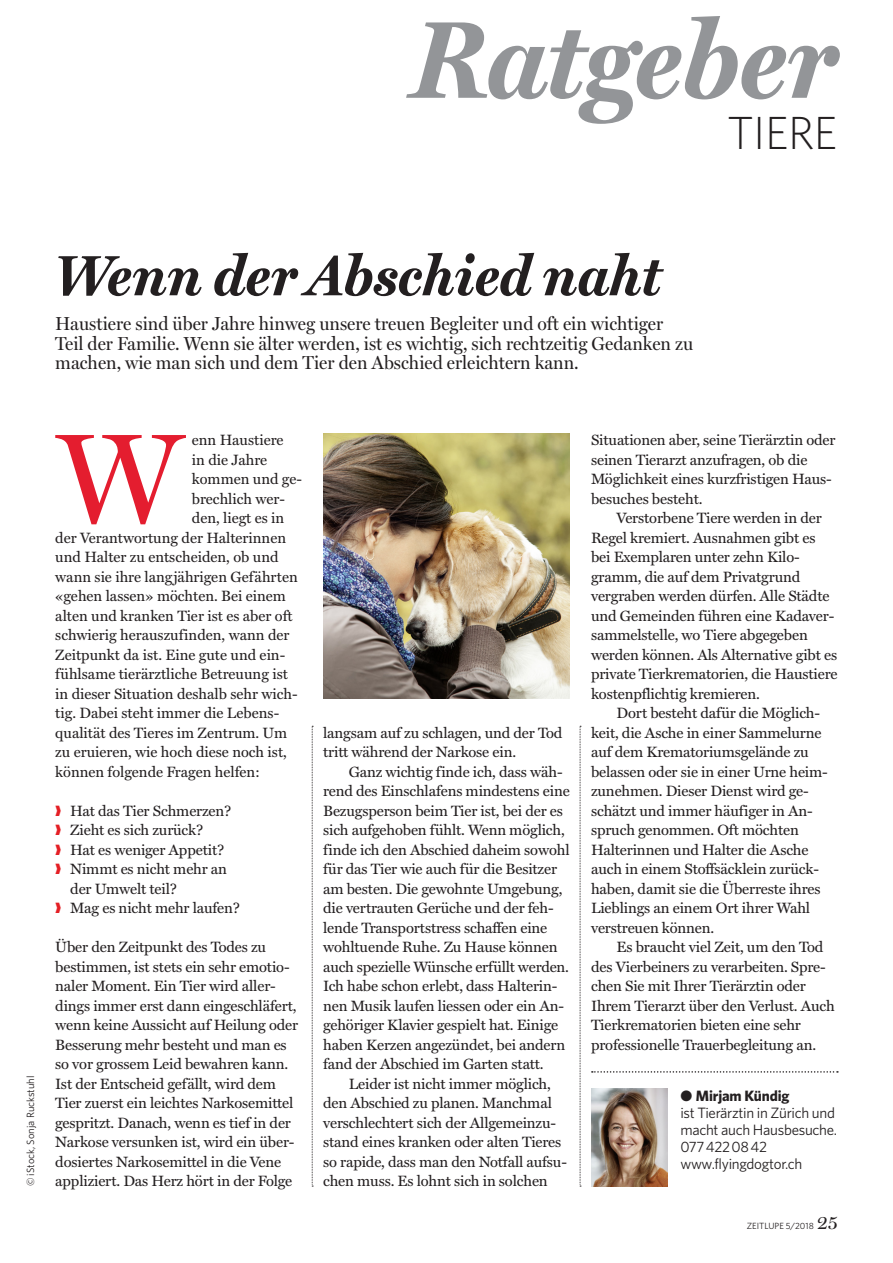
<style>
.page{position:relative;width:893px;height:1263px;background:#fff}
.page>*{position:absolute;margin:0;border:0;box-sizing:border-box;transform-origin:0 0}
._05_Initial_5_rot_li{font:129.15px "Miller Display";color:#e41d2f}
.t1{font:italic 700 110.25px "Miller Text";letter-spacing:-.01em;color:#939598;scale:.95 1}
._01_Ratgeber_Titel_x{font:italic 700 57.15px "Miller Text";color:#231f20;scale:.95 1}
.t2{font:300 46.5px "Whitney";letter-spacing:-.01em;color:#231f20}
._02_Ratgeber_Lead_x0{font:18.9px/19.5px "Miller Display";color:#231f20;scale:.95 1}
._05_Ratgeber_Lauftex{font:15px/19.5px "Miller Text";letter-spacing:-.01em;color:#231f20}
._06_Ratgeber_Lauftex{font:15px/19.5px "Miller Text";letter-spacing:-.01em;color:#231f20}
._05_Initial_5_rot_li-2{font:15px "Miller Text";color:#231f20}
._03_Kasten_Lauftext{font:15px/17.1px "Whitney";letter-spacing:-.02em;color:#231f20}
.t3{font:700 15px "Whitney";letter-spacing:-.01em;color:#231f20}
._10_Foto_Credit_x12{font:10.5px "Whitney";color:#231f20}
._05_Pagina_rechts_x7{font:9px "Whitney";color:#231f20}
.s1{color:#e41f25}
.s2{font-family:"Miller Display";font-size:19.5px}
</style>
<div class="page">
<svg style="left:312px;top:726px;width:1px;height:461px"></svg>
<svg style="left:580px;top:726px;width:1px;height:461px"></svg>
<img style="left:591px;top:1089px;width:77px;height:97px">
<svg style="left:592px;top:1071px;width:246px;height:2px"></svg>
<img style="left:323px;top:433px;width:247px;height:265px">
<p class="t1" style="left:411px;top:-30px;width:450px">Ratgeber</p>
<p class="t2" style="left:727px;top:101px;width:112px">TIERE</p>
<p class="_01_Ratgeber_Titel_x" style="left:55px;top:229px;width:639px">Wenn der Abschied naht</p>
<p class="_02_Ratgeber_Lead_x0" style="left:55px;top:314px;width:673px">Haustiere sind über Jahre hinweg unsere treuen Begleiter und oft ein wichtiger<br>Teil der Familie. Wenn sie älter werden, ist es wichtig, sich rechtzeitig Gedanken zu machen, wie man sich und dem Tier den Abschied erleichtern kann.</p>
<p class="_10_Foto_Credit_x12" style="left:23px;top:1186px;width:112px;rotate:-90deg">© iStock, Sonja Ruckstuhl</p>
<p class="_05_Initial_5_rot_li" style="left:57px;top:402px;width:127px">W</p>
<p class="_05_Initial_5_rot_li-2" style="left:192px;top:428px;width:93px">enn Haustiere</p>
<p class="_05_Initial_5_rot_li-2" style="left:192px;top:448px;width:77px">in die Jahre</p>
<p class="_05_Initial_5_rot_li-2" style="left:192px;top:467px;width:112px">kommen und ge-</p>
<p class="_05_Initial_5_rot_li-2" style="left:192px;top:487px;width:95px">brechlich wer-</p>
<p class="_05_Initial_5_rot_li-2" style="left:192px;top:506px;width:94px">den, liegt es in</p>
<p class="_05_Initial_5_rot_li-2" style="left:55px;top:526px;width:232px">der Verantwortung der Halterinnen</p>
<p class="_05_Initial_5_rot_li-2" style="left:55px;top:545px;width:225px">und Halter zu entscheiden, ob und</p>
<p class="_05_Initial_5_rot_li-2" style="left:55px;top:565px;width:244px">wann sie ihre langjährigen Gefährten</p>
<p class="_05_Initial_5_rot_li-2" style="left:55px;top:584px;width:232px">«gehen lassen» möchten. Bei einem</p>
<p class="_05_Initial_5_rot_li-2" style="left:55px;top:604px;width:239px">alten und kranken Tier ist es aber oft</p>
<p class="_05_Initial_5_rot_li-2" style="left:55px;top:623px;width:236px">schwierig herauszufinden, wann der</p>
<p class="_05_Initial_5_rot_li-2" style="left:55px;top:643px;width:231px">Zeitpunkt da ist. Eine gute und ein-</p>
<p class="_05_Initial_5_rot_li-2" style="left:55px;top:662px;width:234px">fühlsame tierärztliche Betreuung ist</p>
<p class="_05_Initial_5_rot_li-2" style="left:55px;top:682px;width:244px">in dieser Situation deshalb sehr wich-</p>
<p class="_05_Initial_5_rot_li-2" style="left:55px;top:701px;width:225px">tig. Dabei steht immer die Lebens-</p>
<p class="_05_Initial_5_rot_li-2" style="left:55px;top:721px;width:233px">qualität des Tieres im Zentrum. Um</p>
<p class="_05_Initial_5_rot_li-2" style="left:55px;top:740px;width:233px">zu eruieren, wie hoch diese noch ist,</p>
<p class="_05_Initial_5_rot_li-2" style="left:55px;top:760px;width:206px">können folgende Fragen helfen:</p>
<p class="_06_Ratgeber_Lauftex" style="left:55px;top:800px;width:178px"><span class="s1">❱</span> Hat das Tier Schmerzen?</p>
<p class="_06_Ratgeber_Lauftex" style="left:55px;top:819px;width:150px"><span class="s1">❱</span> Zieht es sich zurück?</p>
<p class="_06_Ratgeber_Lauftex" style="left:55px;top:839px;width:171px"><span class="s1">❱</span> Hat es weniger Appetit?</p>
<p class="_06_Ratgeber_Lauftex" style="left:70px;top:858px;width:158px;text-indent:-15px"><span class="s1">❱</span> Nimmt es nicht mehr an der Umwelt teil?</p>
<p class="_06_Ratgeber_Lauftex" style="left:55px;top:897px;width:186px"><span class="s1">❱</span> Mag es nicht mehr laufen?</p>
<p class="_06_Ratgeber_Lauftex" style="left:55px;top:936px;width:244px">Über den Zeitpunkt des Todes zu bestimmen, ist stets ein sehr emotio&shy;naler Moment. Ein Tier wird aller&shy;dings immer erst dann eingeschläfert, wenn keine Aussicht auf Heilung oder Besserung mehr besteht und man es so vor grossem Leid bewahren kann.<br>Ist der Entscheid gefällt, wird dem Tier zuerst ein leichtes Narkosemittel gespritzt. Danach, wenn es tief in der Narkose versunken ist, wird ein über&shy;dosiertes Narkosemittel in die Vene appliziert. Das Herz hört in der Folge</p>
<p class="_06_Ratgeber_Lauftex" style="left:323px;top:722px;width:241px">langsam auf zu schlagen, und der Tod tritt während der Narkose ein.</p>
<p class="_05_Ratgeber_Lauftex" style="left:323px;top:761px;width:248px;text-indent:26px">Ganz wichtig finde ich, dass wäh&shy;rend des Einschlafens mindestens eine Bezugsperson beim Tier ist, bei der es sich aufgehoben fühlt. Wenn möglich, finde ich den Abschied daheim sowohl für das Tier wie auch für die Besitzer am besten. Die gewohnte Umgebung, die vertrauten Gerüche und der feh&shy;lende Transportstress schaffen eine wohltuende Ruhe. Zu Hause können auch spezielle Wünsche erfüllt werden.<br>Ich habe schon erlebt, dass Halterin&shy;nen Musik laufen liessen oder ein An&shy;gehöriger Klavier gespielt hat. Einige haben Kerzen angezündet, bei andern fand der Abschied im Garten statt.</p>
<p class="_05_Ratgeber_Lauftex" style="left:323px;top:1073px;width:245px;text-indent:26px">Leider ist nicht immer möglich, den Abschied zu planen. Manchmal verschlechtert sich der Allgemeinzu&shy;stand eines kranken oder alten Tieres so rapide, dass man den Notfall aufsu&shy;chen muss. Es lohnt sich in solchen</p>
<p class="_05_Ratgeber_Lauftex" style="left:591px;top:429px;width:246px">Situationen aber, seine Tierärztin oder seinen Tierarzt anzufragen, ob die Möglichkeit eines kurzfristigen Haus&shy;besuches besteht.</p>
<p class="_05_Ratgeber_Lauftex" style="left:591px;top:507px;width:248px;text-indent:26px">Verstorbene Tiere werden in der Regel kremiert. Ausnahmen gibt es bei Exemplaren unter zehn Kilo&shy;gramm, die auf dem Privatgrund vergraben werden dürfen. Alle Städte und Gemeinden führen eine Kadaver&shy;sammelstelle, wo Tiere abgegeben werden können. Als Alternative gibt es private Tierkrematorien, die Haustiere kostenpflichtig kremieren.</p>
<p class="_05_Ratgeber_Lauftex" style="left:591px;top:702px;width:238px;text-indent:26px">Dort besteht dafür die Möglich&shy;keit, die Asche in einer Sammelurne auf dem Krematoriumsgelände zu belassen oder sie in einer Urne heim&shy;zunehmen. Dieser Dienst wird ge&shy;schätzt und immer häufiger in An&shy;spruch genommen. Oft möchten<br>Halterinnen und Halter die Asche auch in einem Stoffsäcklein zurück&shy;haben, damit sie die Überreste ihres<br>Lieblings an einem Ort ihrer Wahl verstreuen können.</p>
<p class="_05_Ratgeber_Lauftex" style="left:591px;top:936px;width:245px;text-indent:26px">Es braucht viel Zeit, um den Tod des Vierbeiners zu verarbeiten. Spre&shy;chen Sie mit Ihrer Tierärztin oder Ihrem Tierarzt über den Verlust. Auch Tierkrematorien bieten eine sehr professionelle Trauerbegleitung an.</p>
<p class="t3" style="left:680px;top:1085px;width:111px">● Mirjam Kündig</p>
<p class="_03_Kasten_Lauftext" style="left:680px;top:1104px;width:158px">ist Tierärztin in Zürich und macht auch Hausbesuche.<br>077 422 08 42 www.flyingdogtor.ch</p>
<p class="_05_Pagina_rechts_x7" style="left:747px;top:1220px;width:93px">ZEITLUPE 5/2018 <span class="s2">25</span></p>
</div>
